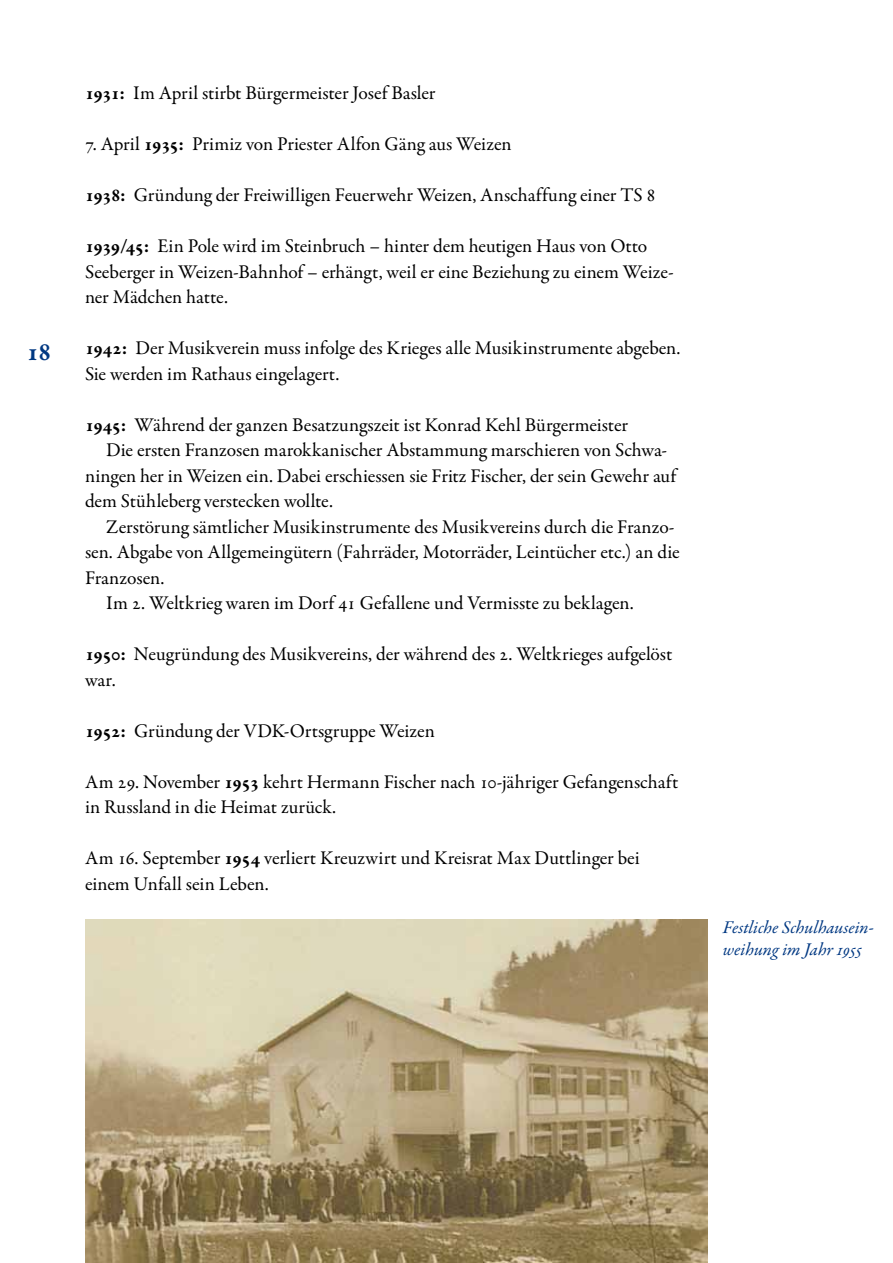
<style>
.page{position:relative;width:893px;height:1263px;background:#fff}
.page>*{position:absolute;margin:0;border:0;box-sizing:border-box;transform-origin:0 0}
.t1{font:700 27px "Garamond Premr Pro";color:#003882}
.t2{font:19.5px/25.5px "Garamond Premr Pro";color:#000}
.t3{font:italic 18px/22.5px "Garamond Premr Pro";color:#003882}
.s1{font-weight:700}
</style>
<div class="page">
<img style="left:85px;top:919px;width:622px;height:344px">
<h1 class="t1" style="left:27px;top:335px;width:26px">18</h1>
<p class="t2" style="left:85px;top:81px;width:352px"><span class="s1">1931:</span> Im April stirbt Bürgermeister Josef Basler</p>
<p class="t2" style="left:85px;top:132px;width:428px">7. April <span class="s1">1935:</span> Primiz von Priester Alfon Gäng aus Weizen</p>
<p class="t2" style="left:85px;top:183px;width:572px"><span class="s1">1938:</span> Gründung der Freiwilligen Feuerwehr Weizen, Anschaffung einer TS 8</p>
<p class="t2" style="left:85px;top:234px;width:590px"><span class="s1">1939/45:</span> Ein Pole wird im Steinbruch – hinter dem heutigen Haus von Otto<br>Seeberger in Weizen-Bahnhof – erhängt, weil er eine Beziehung zu einem Weize&shy;ner Mädchen hatte.</p>
<p class="t2" style="left:85px;top:336px;width:597px"><span class="s1">1942:</span> Der Musikverein muss infolge des Krieges alle Musikinstrumente abgeben.<br>Sie werden im Rathaus eingelagert.</p>
<p class="t2" style="left:85px;top:412px;width:545px"><span class="s1">1945:</span> Während der ganzen Besatzungszeit ist Konrad Kehl Bürgermeister</p>
<p class="t2" style="left:106px;top:438px;width:562px">Die ersten Franzosen marokkanischer Abstammung marschieren von Schwa-</p>
<p class="t2" style="left:85px;top:463px;width:593px">ningen her in Weizen ein. Dabei erschiessen sie Fritz Fischer, der sein Gewehr auf</p>
<p class="t2" style="left:85px;top:489px;width:250px">dem Stühleberg verstecken wollte.</p>
<p class="t2" style="left:106px;top:514px;width:570px">Zerstörung sämtlicher Musikinstrumente des Musikvereins durch die Franzo-</p>
<p class="t2" style="left:85px;top:540px;width:596px">sen. Abgabe von Allgemeingütern (Fahrräder, Motorräder, Leintücher etc.) an die</p>
<p class="t2" style="left:85px;top:565px;width:81px">Franzosen.</p>
<p class="t2" style="left:106px;top:591px;width:529px">Im 2. Weltkrieg waren im Dorf 41 Gefallene und Vermisste zu beklagen.</p>
<p class="t2" style="left:85px;top:642px;width:589px"><span class="s1">1950:</span> Neugründung des Musikvereins, der während des 2. Weltkrieges aufgelöst war.</p>
<p class="t2" style="left:85px;top:718px;width:351px"><span class="s1">1952:</span> Gründung der VDK-Ortsgruppe Weizen</p>
<p class="t2" style="left:85px;top:769px;width:595px">Am 29. November <span class="s1">1953</span> kehrt Hermann Fischer nach 10-jähriger Gefangenschaft in Russland in die Heimat zurück.</p>
<p class="t2" style="left:85px;top:846px;width:556px">Am 16. September <span class="s1">1954</span> verliert Kreuzwirt und Kreisrat Max Duttlinger bei einem Unfall sein Leben.</p>
<p class="t3" style="left:723px;top:917px;width:152px">Festliche Schulhausein&shy;weihung im Jahr 1955</p>
</div>
